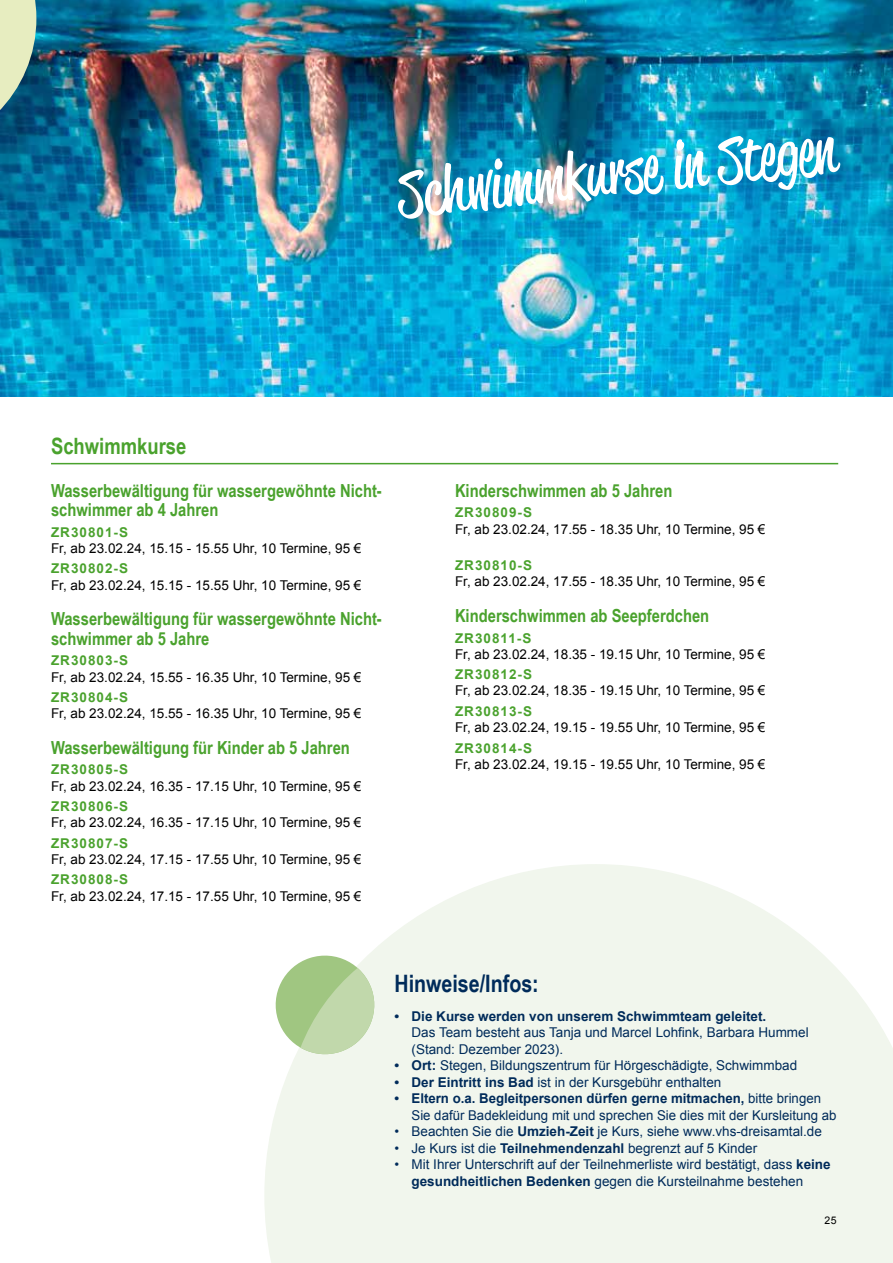
<style>
.page{position:relative;width:893px;height:1263px;background:#fff}
.page>*{position:absolute;margin:0;border:0;box-sizing:border-box;transform-origin:0 0}
.t1{font:63.3px "Reklame Script";color:#fff}
.t2{font:700 24px "Arial Narrow";color:#002b5a}
.t3{font:700 22.5px "Arial Narrow";color:#4aa22d}
.t4{font:700 18px/19.5px "Arial Narrow";color:#4aa22d}
.t5{font:13.5px "Arial";color:#000}
.t6{font:13.5px/16.5px "Arial";color:#002b5a}
.t7{font:700 13.5px "Arial";letter-spacing:.075em;color:#4aa22d}
.t8{font:700 13.5px "Arial";color:#002b5a}
.t9{font:10.5px "Arial";color:#000}
.s1{font-weight:700}
</style>
<div class="page">
<svg style="left:264px;top:864px;width:629px;height:399px;fill:#f1f6ed"></svg>
<svg style="left:270px;top:950px;width:110px;height:110px"></svg>
<img style="left:0;top:0;width:893px;height:396px">
<svg style="left:0;top:0;width:36px;height:152px"></svg>
<hr style="left:51px;top:463px;width:787px;height:1px;background:#4aa22d">
<h1 class="t1" style="left:394px;top:152px;width:441px;rotate:-6deg">Schwimm kurse in Stegen</h1>
<h3 class="t3" style="left:51px;top:429px;width:137px">Schwimmkurse</h3>
<h3 class="t4" style="left:51px;top:480px;width:332px">Wasserbewältigung für wassergewöhnte Nicht&shy;schwimmer ab 4 Jahren</h3>
<p class="t7" style="left:51px;top:523px;width:79px">ZR30801-S</p>
<p class="t5" style="left:51px;top:539px;width:312px">Fr, ab 23.02.24, 15.15 - 15.55 Uhr, 10 Termine, 95 €</p>
<p class="t7" style="left:51px;top:560px;width:79px">ZR30802-S</p>
<p class="t5" style="left:51px;top:576px;width:312px">Fr, ab 23.02.24, 15.15 - 15.55 Uhr, 10 Termine, 95 €</p>
<h3 class="t4" style="left:51px;top:608px;width:332px">Wasserbewältigung für wassergewöhnte Nicht&shy;schwimmer ab 5 Jahre</h3>
<p class="t7" style="left:51px;top:652px;width:79px">ZR30803-S</p>
<p class="t5" style="left:51px;top:668px;width:312px">Fr, ab 23.02.24, 15.55 - 16.35 Uhr, 10 Termine, 95 €</p>
<p class="t7" style="left:51px;top:688px;width:79px">ZR30804-S</p>
<p class="t5" style="left:51px;top:705px;width:312px">Fr, ab 23.02.24, 15.55 - 16.35 Uhr, 10 Termine, 95 €</p>
<h3 class="t4" style="left:51px;top:737px;width:300px">Wasserbewältigung für Kinder ab 5 Jahren</h3>
<p class="t7" style="left:51px;top:761px;width:79px">ZR30805-S</p>
<p class="t5" style="left:51px;top:777px;width:312px">Fr, ab 23.02.24, 16.35 - 17.15 Uhr, 10 Termine, 95 €</p>
<p class="t7" style="left:51px;top:797px;width:79px">ZR30806-S</p>
<p class="t5" style="left:51px;top:814px;width:312px">Fr, ab 23.02.24, 16.35 - 17.15 Uhr, 10 Termine, 95 €</p>
<p class="t7" style="left:51px;top:834px;width:79px">ZR30807-S</p>
<p class="t5" style="left:51px;top:850px;width:312px">Fr, ab 23.02.24, 17.15 - 17.55 Uhr, 10 Termine, 95 €</p>
<p class="t7" style="left:51px;top:871px;width:79px">ZR30808-S</p>
<p class="t5" style="left:51px;top:887px;width:312px">Fr, ab 23.02.24, 17.15 - 17.55 Uhr, 10 Termine, 95 €</p>
<h3 class="t4" style="left:455px;top:480px;width:219px">Kinderschwimmen ab 5 Jahren</h3>
<p class="t7" style="left:455px;top:504px;width:79px">ZR30809-S</p>
<p class="t5" style="left:455px;top:520px;width:312px">Fr, ab 23.02.24, 17.55 - 18.35 Uhr, 10 Termine, 95 €</p>
<p class="t7" style="left:455px;top:556px;width:79px">ZR30810-S</p>
<p class="t5" style="left:455px;top:573px;width:312px">Fr, ab 23.02.24, 17.55 - 18.35 Uhr, 10 Termine, 95 €</p>
<h3 class="t4" style="left:455px;top:605px;width:256px">Kinderschwimmen ab Seepferdchen</h3>
<p class="t7" style="left:455px;top:629px;width:78px">ZR30811-S</p>
<p class="t5" style="left:455px;top:645px;width:312px">Fr, ab 23.02.24, 18.35 - 19.15 Uhr, 10 Termine, 95 €</p>
<p class="t7" style="left:455px;top:665px;width:79px">ZR30812-S</p>
<p class="t5" style="left:455px;top:682px;width:312px">Fr, ab 23.02.24, 18.35 - 19.15 Uhr, 10 Termine, 95 €</p>
<p class="t7" style="left:455px;top:702px;width:79px">ZR30813-S</p>
<p class="t5" style="left:455px;top:718px;width:312px">Fr, ab 23.02.24, 19.15 - 19.55 Uhr, 10 Termine, 95 €</p>
<p class="t7" style="left:455px;top:739px;width:79px">ZR30814-S</p>
<p class="t5" style="left:455px;top:755px;width:312px">Fr, ab 23.02.24, 19.15 - 19.55 Uhr, 10 Termine, 95 €</p>
<h2 class="t2" style="left:394px;top:965px;width:146px">Hinweise/Infos:</h2>
<p class="t8" style="left:394px;top:1007px;width:373px">• Die Kurse werden von unserem Schwimmteam geleitet.</p>
<p class="t6" style="left:411px;top:1024px;width:399px">Das Team besteht aus Tanja und Marcel Lohfink, Barbara Hummel (Stand: Dezember 2023).</p>
<p class="t6" style="left:394px;top:1057px;width:404px"><span class="s1">• Ort:</span> Stegen, Bildungszentrum für Hörgeschädigte, Schwimmbad</p>
<p class="t6" style="left:394px;top:1074px;width:328px"><span class="s1">• Der Eintritt ins Bad</span> ist in der Kursgebühr enthalten</p>
<p class="t6" style="left:411px;top:1090px;width:427px;text-indent:-17px"><span class="s1">• Eltern o.a. Begleitpersonen dürfen gerne mitmachen,</span> bitte bringen<br>Sie dafür Badekleidung mit und sprechen Sie dies mit der Kursleitung ab</p>
<p class="t6" style="left:394px;top:1123px;width:429px">• Beachten Sie die <span class="s1">Umzieh-Zeit</span> je Kurs, siehe www.vhs-dreisamtal.de</p>
<p class="t6" style="left:394px;top:1140px;width:364px">• Je Kurs ist die <span class="s1">Teilnehmendenzahl</span> begrenzt auf 5 Kinder</p>
<p class="t6" style="left:411px;top:1156px;width:421px;text-indent:-17px">• Mit Ihrer Unterschrift auf der Teilnehmerliste wird bestätigt, dass <span class="s1">keine gesundheitlichen Bedenken</span> gegen die Kursteilnahme bestehen</p>
<p class="t9" style="left:825px;top:1213px;width:13px">25</p>
</div>
